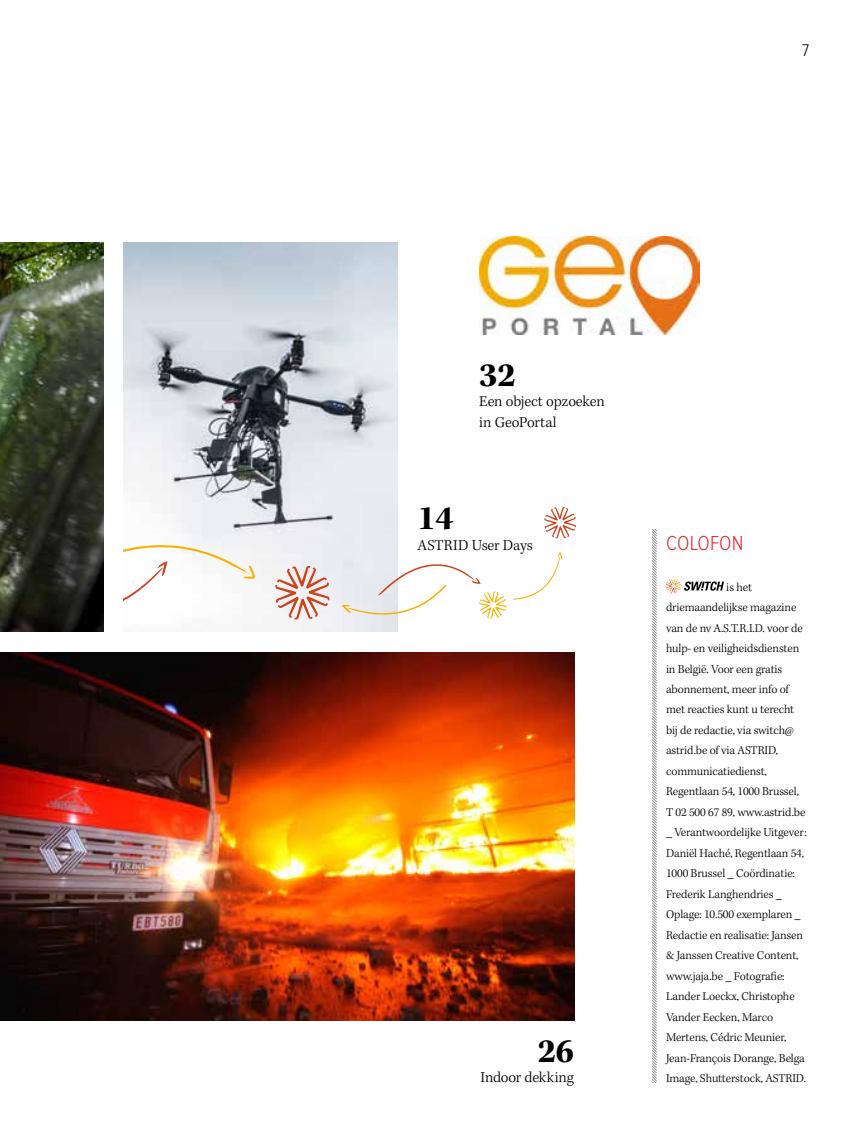
<style>
.page{position:relative;width:849px;height:1146px;background:#fff}
.page>*{position:absolute;margin:0;border:0;box-sizing:border-box;transform-origin:0 0}
.t1{font:700 35px "Kepler Std";color:#000}
.t2{font:300 21px "Proxima Nova Cond";color:#e82a33}
.t3{font:300 17.5px "Proxima Nova Cond";color:#000}
.t4{font:300 15.58px/20.5px "Kepler Std";letter-spacing:-.01em;color:#000}
.t5{font:300 12.25px/20.5px "Kepler Std";letter-spacing:-.01em;color:#000}
</style>
<div class="page">
<svg style="left:666px;top:579px;width:57px;height:14px"></svg>
<svg style="left:652px;top:530px;width:4px;height:552px;background:#c8c8c9"></svg>
<img style="left:0;top:243px;width:103px;height:389px">
<img style="left:123px;top:243px;width:274px;height:389px">
<svg style="left:123px;top:545px;width:132px;height:69px"></svg>
<img style="left:0;top:652px;width:574px;height:369px">
<img style="left:479px;top:237px;width:220px;height:98px">
<svg style="left:275px;top:566px;width:54px;height:53px"></svg>
<svg style="left:544px;top:507px;width:31px;height:31px"></svg>
<svg style="left:513px;top:552px;width:49px;height:48px"></svg>
<svg style="left:341px;top:564px;width:165px;height:55px"></svg>
<h3 class="t3" style="left:802px;top:41px;width:9px">7</h3>
<h1 class="t1" style="left:479px;top:355px;width:38px">32</h1>
<p class="t4" style="left:479px;top:392px;width:127px">Een object opzoeken in GeoPortal</p>
<h1 class="t1" style="left:417px;top:498px;width:38px">14</h1>
<p class="t4" style="left:417px;top:535px;width:117px">ASTRID User Days</p>
<h1 class="t1" style="left:537px;top:1031px;width:38px">26</h1>
<p class="t4" style="left:480px;top:1068px;width:95px">Indoor dekking</p>
<h2 class="t2" style="left:666px;top:531px;width:79px">COLOFON</h2>
<p class="t5" style="left:665px;top:577px;width:142px;text-indent:60px">is het driemaandelijkse magazine van de nv A.S.T.R.I.D. voor de hulp- en veiligheidsdiensten in België. Voor een gratis abonnement, meer info of met reacties kunt u terecht bij de redactie, via switch@ astrid.be of via ASTRID, communicatiedienst,<br>Regentlaan 54, 1000 Brussel,<br>T 02 500 67 89, www.astrid.be _ Verantwoordelijke Uitgever:<br>Daniël Haché, Regentlaan 54,<br>1000 Brussel _ Coördinatie:<br>Frederik Langhendries _<br>Oplage: 10.500 exemplaren _<br>Redactie en realisatie: Jansen &amp; Janssen Creative Content, www.jaja.be _ Fotografie:<br>Lander Loeckx, Christophe<br>Vander Eecken, Marco<br>Mertens, Cédric Meunier,<br>Jean-François Dorange, Belga<br>Image, Shutterstock, ASTRID.</p>
</div>
